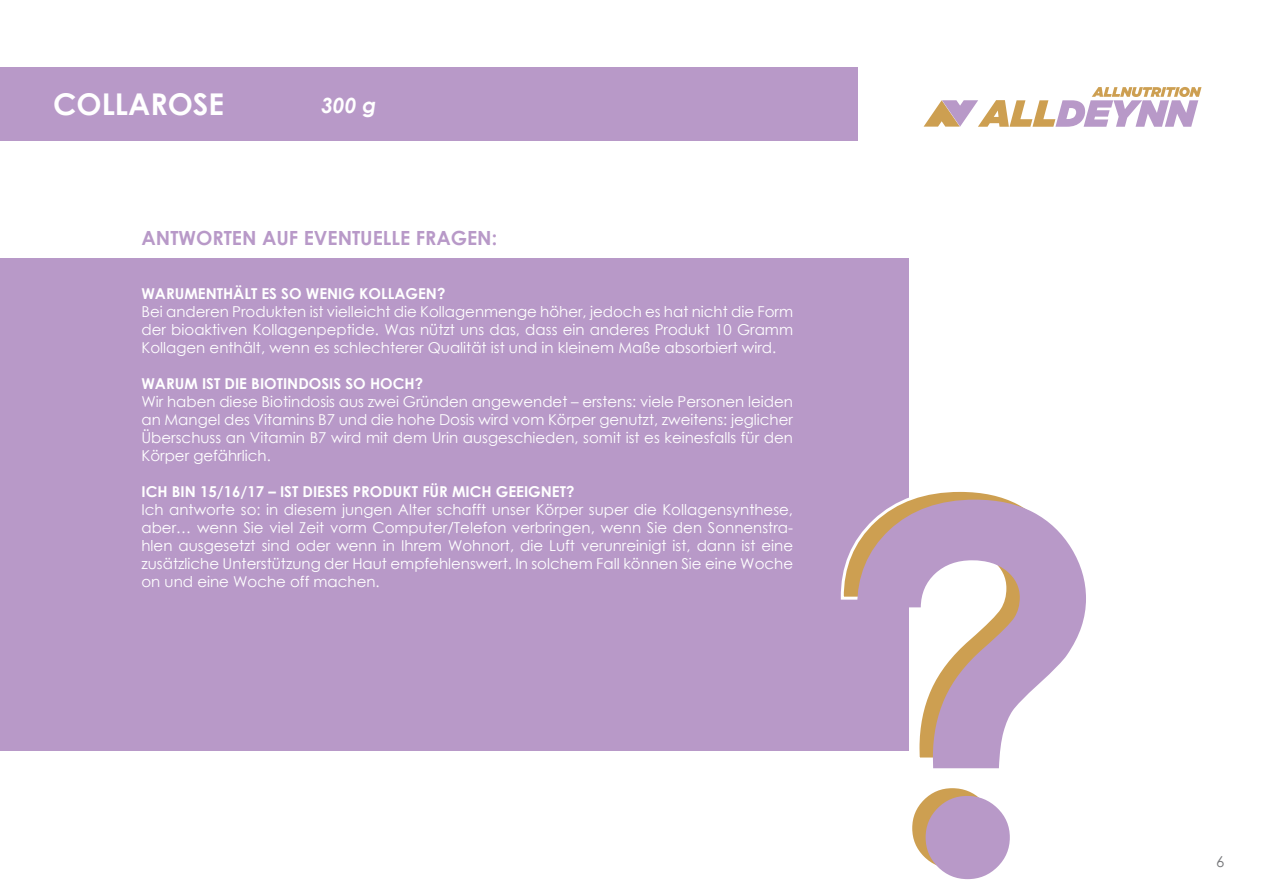
<style>
.page{position:relative;width:1263px;height:893px;background:#fff}
.page>*{position:absolute;margin:0;border:0;box-sizing:border-box;transform-origin:0 0}
.t1{font:700 30px "Century Gothic";color:#fff}
.t2{font:italic 700 21px "Century Gothic";color:#fff}
.t3{font:700 19.5px "Century Gothic";color:#b899c8}
.t4{font:15px/18px "Century Gothic";color:#fff;text-align:justify}
.t5{font:700 15px "Century Gothic";color:#fff}
.t6{font:15px "Century Gothic";color:#76777a}
</style>
<div class="page">
<svg style="left:923px;top:87px;width:278px;height:40px"></svg>
<div style="left:0;top:67px;width:857px;height:74px;background:#b899c8"></div>
<div style="left:0;top:258px;width:908px;height:493px;background:#b899c8"></div>
<svg style="left:840px;top:487px;width:168px;height:113px"></svg>
<svg style="left:857px;top:500px;width:229px;height:379px"></svg>
<h1 class="t1" style="left:53px;top:81px;width:173px">COLLAROSE</h1>
<h2 class="t2" style="left:321px;top:90px;width:57px">300 g</h2>
<h3 class="t3" style="left:141px;top:223px;width:357px">ANTWORTEN AUF EVENTUELLE FRAGEN:</h3>
<p class="t5" style="left:141px;top:282px;width:305px">WARUMENTHÄLT ES SO WENIG KOLLAGEN?</p>
<p class="t4" style="left:141px;top:302px;width:653px">Bei anderen Produkten ist vielleicht die Kollagenmenge höher, jedoch es hat nicht die Form der bioaktiven Kollagenpeptide. Was nützt uns das, dass ein anderes Produkt 10 Gramm Kollagen enthält, wenn es schlechterer Qualität ist und in kleinem Maße absorbiert wird.</p>
<p class="t5" style="left:141px;top:372px;width:283px">WARUM IST DIE BIOTINDOSIS SO HOCH?</p>
<p class="t4" style="left:141px;top:392px;width:653px">Wir haben diese Biotindosis aus zwei Gründen angewendet – erstens: viele Personen leiden an Mangel des Vitamins B7 und die hohe Dosis wird vom Körper genutzt, zweitens: jeglicher Überschuss an Vitamin B7 wird mit dem Urin ausgeschieden, somit ist es keinesfalls für den Körper gefährlich.</p>
<p class="t5" style="left:141px;top:480px;width:434px">ICH BIN 15/16/17 – IST DIESES PRODUKT FÜR MICH GEEIGNET?</p>
<p class="t4" style="left:141px;top:500px;width:653px">Ich antworte so: in diesem jungen Alter schafft unser Körper super die Kollagensynthese, aber… wenn Sie viel Zeit vorm Computer/Telefon verbringen, wenn Sie den Sonnenstra&shy;hlen ausgesetzt sind oder wenn in Ihrem Wohnort, die Luft verunreinigt ist, dann ist eine zusätzliche Unterstützung der Haut empfehlenswert. In solchem Fall können Sie eine Woche on und eine Woche off machen.</p>
<p class="t6" style="left:1216px;top:851px;width:10px">6</p>
</div>
